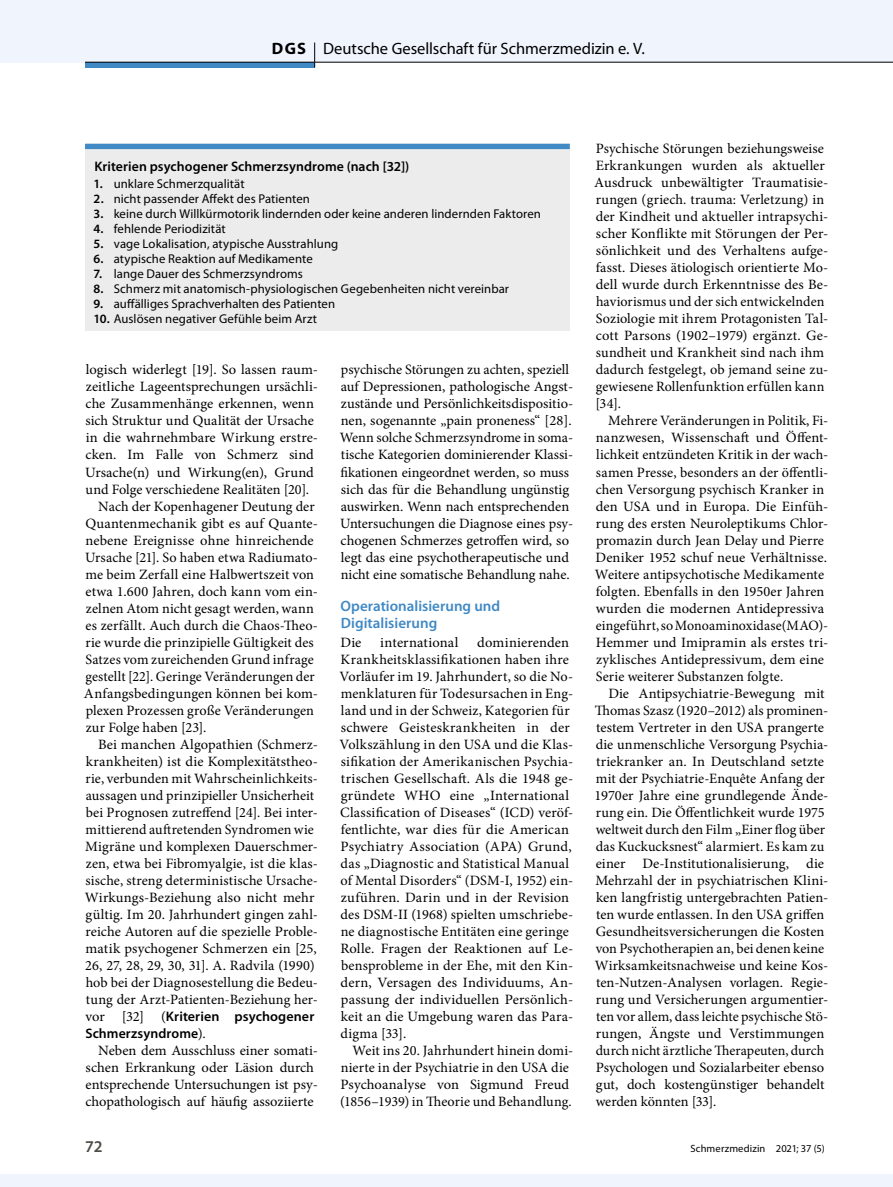
<style>
.page{position:relative;width:893px;height:1187px;background:#fff}
.page>*{position:absolute;margin:0;border:0;box-sizing:border-box;transform-origin:0 0}
.t1{font:16.5px "Myriad Pro";letter-spacing:-.005em;color:#000}
.t2{font:600 16.5px "Myriad Pro";color:#4d4c47}
.SectionHeading_1_x{font:600 15px/17px "Myriad Pro";color:#4089c5}
.Para_Indent{font:14.25px/17px "Minion Pro";color:#000}
.Para_x{font:14.25px/17px "Minion Pro";letter-spacing:.01em;color:#000}
.Para_Indent-2{font:600 13.8px/17px "Myriad Pro";letter-spacing:.005em;color:#000}
.Box_Heading_x{font:600 13.8px "Myriad Pro";letter-spacing:.005em;color:#000}
.t3{font:12.75px "Myriad Pro";letter-spacing:.005em;color:#000}
.t4{font:10.5px "Myriad Pro";letter-spacing:.01em;color:#000}
.s1{font-weight:700}
.s2{font-weight:600}
.s3{font-family:"Minion Pro";font-weight:400;font-size:14.25px}
</style>
<div class="page">
<div style="left:0;top:0;width:892px;height:62px;background:#f0f4fd"></div>
<div style="left:0;top:1174px;width:892px;height:12px;background:#f0f4fd"></div>
<div style="left:85px;top:144px;width:485px;height:187px;background:#ececec"></div>
<div style="left:85px;top:144px;width:485px;height:5px;background:#4089c5"></div>
<div style="left:85px;top:62px;width:230px;height:5px;background:#4089c5"></div>
<hr style="left:85px;top:62px;width:230px;height:1px;background:#000">
<hr style="left:315px;top:62px;width:578px;height:1px;background:#000">
<svg style="left:314px;top:43px;width:1px;height:24px"></svg>
<p class="t1" style="left:272px;top:38px;width:374px"><span class="s1">DGS</span> Deutsche Gesellschaft für Schmerzmedizin e. V.</p>
<p class="Box_Heading_x" style="left:94px;top:158px;width:316px">Kriterien psychogener Schmerzsyndrome (nach [32])</p>
<p class="t3" style="left:94px;top:175px;width:153px"><span class="s2">1.</span> unklare Schmerzqualität</p>
<p class="t3" style="left:94px;top:190px;width:218px"><span class="s2">2.</span> nicht passender Affekt des Patienten</p>
<p class="t3" style="left:94px;top:205px;width:449px"><span class="s2">3.</span> keine durch Willkürmotorik lindernden oder keine anderen lindernden Faktoren</p>
<p class="t3" style="left:94px;top:220px;width:134px"><span class="s2">4.</span> fehlende Periodizität</p>
<p class="t3" style="left:94px;top:235px;width:246px"><span class="s2">5.</span> vage Lokalisation, atypische Ausstrahlung</p>
<p class="t3" style="left:94px;top:250px;width:221px"><span class="s2">6.</span> atypische Reaktion auf Medikamente</p>
<p class="t3" style="left:94px;top:265px;width:211px"><span class="s2">7.</span> lange Dauer des Schmerzsyndroms</p>
<p class="t3" style="left:94px;top:280px;width:417px"><span class="s2">8.</span> Schmerz mit anatomisch-physiologischen Gegebenheiten nicht vereinbar</p>
<p class="t3" style="left:94px;top:295px;width:243px"><span class="s2">9.</span> auffälliges Sprachverhalten des Patienten</p>
<p class="t3" style="left:94px;top:310px;width:225px"><span class="s2">10.</span> Auslösen negativer Gefühle beim Arzt</p>
<p class="Para_Indent" style="left:85px;top:361px;width:234px">logisch widerlegt [19]. So lassen raum&shy;zeitliche Lageentsprechungen ursächli&shy;che Zusammenhänge erkennen, wenn sich Struktur und Qualität der Ursache in die wahrnehmbare Wirkung erstre&shy;cken. Im Falle von Schmerz sind Ursache(n) und Wirkung(en), Grund und Folge verschiedene Realitäten [20].</p>
<p class="Para_Indent" style="left:84px;top:497px;width:236px;text-indent:14px">Nach der Kopenhagener Deutung der Quantenmechanik gibt es auf Quante&shy;nebene Ereignisse ohne hinreichende Ursache [21]. So haben etwa Radiumato&shy;me beim Zerfall eine Halbwertszeit von etwa 1.600 Jahren, doch kann vom ein&shy;zelnen Atom nicht gesagt werden, wann es zerfällt. Auch durch die Chaos-Theo&shy;rie wurde die prinzipielle Gültigkeit des Satzes vom zureichenden Grund infrage gestellt [22]. Geringe Veränderungen der Anfangsbedingungen können bei kom&shy;plexen Prozessen große Veränderungen zur Folge haben [23].</p>
<p class="Para_Indent" style="left:85px;top:735px;width:235px;text-indent:13px">Bei manchen Algopathien (Schmerz&shy;krankheiten) ist die Komplexitätstheo&shy;rie, verbunden mit Wahrscheinlichkeits&shy;aussagen und prinzipieller Unsicherheit bei Prognosen zutreffend [24]. Bei inter&shy;mittierend auftretenden Syndromen wie Migräne und komplexen Dauerschmer&shy;zen, etwa bei Fibromyalgie, ist die klas&shy;sische, streng deterministische Ursache-Wirkungs-Beziehung also nicht mehr gültig. Im 20. Jahrhundert gingen zahl&shy;reiche Autoren auf die spezielle Proble&shy;matik psychogener Schmerzen ein [25, 26, 27, 28, 29, 30, 31]. A. Radvila (1990) hob bei der Diagnosestellung die Bedeu&shy;tung der Arzt-Patienten-Beziehung her-</p>
<p class="Para_Indent-2" style="left:85px;top:1007px;width:230px"><span class="s3">vor [32] (</span>Kriterien psychogener<br>Schmerzsyndrome<span class="s3">).</span></p>
<p class="Para_Indent" style="left:85px;top:1042px;width:234px;text-indent:13px">Neben dem Ausschluss einer somati&shy;schen Erkrankung oder Läsion durch entsprechende Untersuchungen ist psy&shy;chopathologisch auf häufig assoziierte</p>
<p class="Para_Indent" style="left:340px;top:361px;width:235px">psychische Störungen zu achten, speziell auf Depressionen, pathologische Angst&shy;zustände und Persönlichkeitsdispositio&shy;nen, sogenannte „pain proneness“ [28].<br>Wenn solche Schmerzsyndrome in soma&shy;tische Kategorien dominierender Klassi&shy;fikationen eingeordnet werden, so muss sich das für die Behandlung ungünstig auswirken. Wenn nach entsprechenden Untersuchungen die Diagnose eines psy&shy;chogenen Schmerzes getroffen wird, so legt das eine psychotherapeutische und nicht eine somatische Behandlung nahe.</p>
<p class="SectionHeading_1_x" style="left:340px;top:597px;width:161px">Operationalisierung und<br>Digitalisierung</p>
<p class="Para_x" style="left:340px;top:633px;width:23px">Die</p>
<p class="Para_x" style="left:380px;top:633px;width:80px">international</p>
<p class="Para_x" style="left:340px;top:633px;width:235px;text-indent:138px">dominierenden Krankheitsklassifikationen haben ihre Vorläufer im 19. Jahrhundert, so die No&shy;menklaturen für Todesursachen in Eng&shy;land und in der Schweiz, Kategorien für schwere Geisteskrankheiten in der Volkszählung in den USA und die Klas&shy;sifikation der Amerikanischen Psychia&shy;trischen Gesellschaft. Als die 1948 ge&shy;gründete WHO eine „International Classification of Diseases“ (ICD) veröf&shy;fentlichte, war dies für die American Psychiatry Association (APA) Grund, das „Diagnostic and Statistical Manual of Mental Disorders“ (DSM-I, 1952) ein&shy;zuführen. Darin und in der Revision des DSM-II (1968) spielten umschriebe&shy;ne diagnostische Entitäten eine geringe Rolle. Fragen der Reaktionen auf Le&shy;bensprobleme in der Ehe, mit den Kin&shy;dern, Versagen des Individuums, An&shy;passung der individuellen Persönlich&shy;keit an die Umgebung waren das Para&shy;digma [33].</p>
<p class="Para_Indent" style="left:340px;top:1042px;width:234px;text-indent:12px">Weit ins 20. Jahrhundert hinein domi&shy;nierte in der Psychiatrie in den USA die Psychoanalyse von Sigmund Freud (1856–1939) in Theorie und Behandlung.</p>
<p class="Para_Indent" style="left:594px;top:140px;width:236px">Psychische Störungen beziehungsweise Erkrankungen wurden als aktueller Ausdruck unbewältigter Traumatisie&shy;rungen (griech. trauma: Verletzung) in der Kindheit und aktueller intrapsychi&shy;scher Konflikte mit Störungen der Per&shy;sönlichkeit und des Verhaltens aufge&shy;fasst. Dieses ätiologisch orientierte Mo&shy;dell wurde durch Erkenntnisse des Be&shy;haviorismus und der sich entwickelnden Soziologie mit ihrem Protagonisten Tal&shy;cott Parsons (1902–1979) ergänzt. Ge&shy;sundheit und Krankheit sind nach ihm dadurch festgelegt, ob jemand seine zu&shy;gewiesene Rollenfunktion erfüllen kann [34].</p>
<p class="Para_Indent" style="left:595px;top:412px;width:235px;text-indent:13px">Mehrere Veränderungen in Politik, Fi&shy;nanzwesen, Wissenschaft und Öffent&shy;lichkeit entzündeten Kritik in der wach&shy;samen Presse, besonders an der öffentli&shy;chen Versorgung psychisch Kranker in den USA und in Europa. Die Einfüh&shy;rung des ersten Neuroleptikums Chlor&shy;promazin durch Jean Delay und Pierre Deniker 1952 schuf neue Verhältnisse.<br>Weitere antipsychotische Medikamente folgten. Ebenfalls in den 1950er Jahren wurden die modernen Antidepressiva eingeführt, so Monoaminoxidase(MAO)- Hemmer und Imipramin als erstes tri&shy;zyklisches Antidepressivum, dem eine Serie weiterer Substanzen folgte.</p>
<p class="Para_Indent" style="left:594px;top:684px;width:235px;text-indent:14px">Die Antipsychiatrie-Bewegung mit Thomas Szasz (1920–2012) als prominen&shy;testem Vertreter in den USA prangerte die unmenschliche Versorgung Psychia&shy;triekranker an. In Deutschland setzte mit der Psychiatrie-Enquête Anfang der 1970er Jahre eine grundlegende Ände&shy;rung ein. Die Öffentlichkeit wurde 1975 weltweit durch den Film „Einer flog über das Kuckucksnest“ alarmiert. Es kam zu einer De-Institutionalisierung, die Mehrzahl der in psychiatrischen Klini&shy;ken langfristig untergebrachten Patien&shy;ten wurde entlassen. In den USA griffen Gesundheitsversicherungen die Kosten von Psychotherapien an, bei denen keine Wirksamkeitsnachweise und keine Kos&shy;ten-Nutzen-Analysen vorlagen. Regie&shy;rung und Versicherungen argumentier&shy;ten vor allem, dass leichte psychische Stö&shy;rungen, Ängste und Verstimmungen durch nicht ärztliche Therapeuten, durch Psychologen und Sozialarbeiter ebenso gut, doch kostengünstiger behandelt werden könnten [33].</p>
<p class="t2" style="left:85px;top:1135px;width:19px">72</p>
<p class="t4" style="left:691px;top:1141px;width:136px">Schmerzmedizin 2021; 37 (5)</p>
</div>
